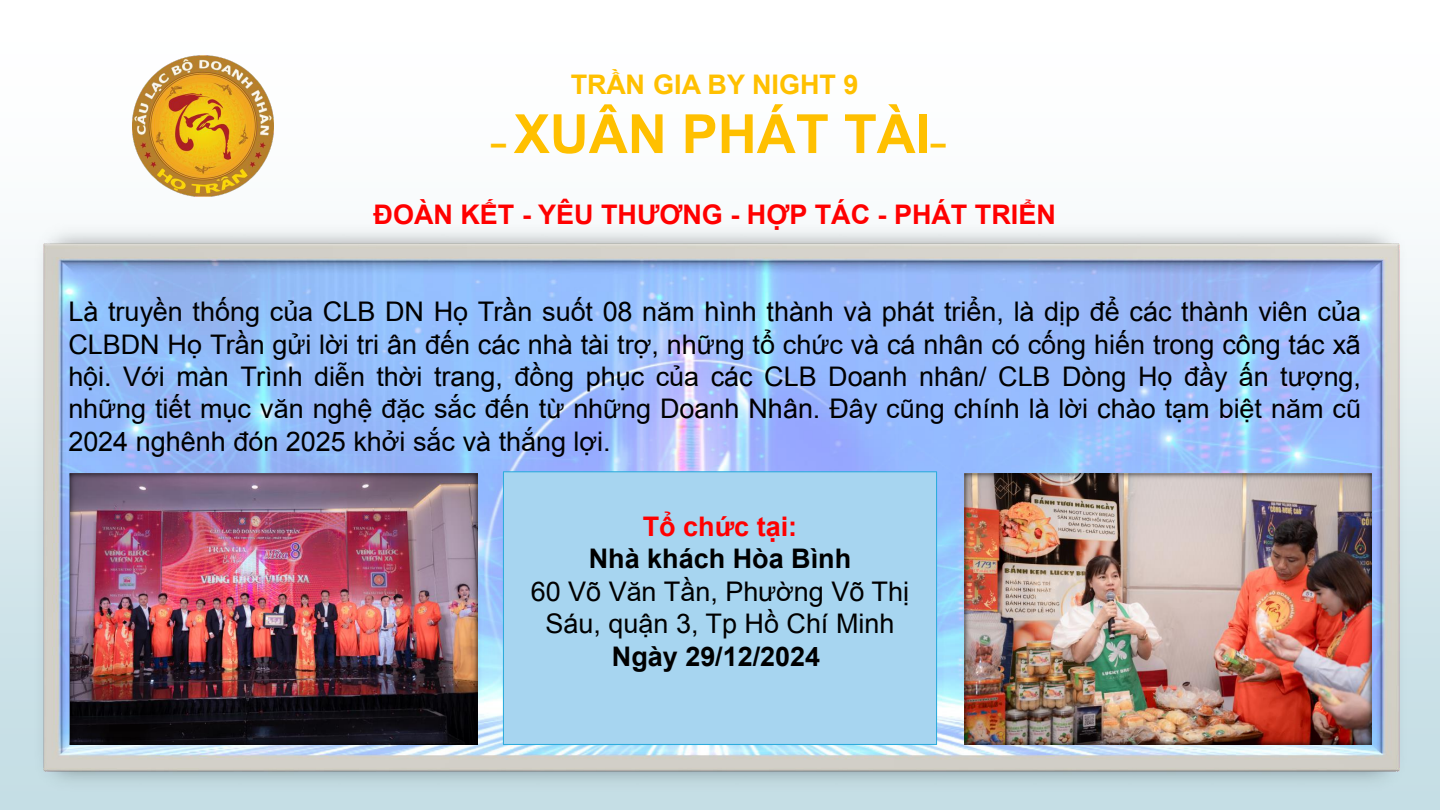
<style>
.page{position:relative;width:1440px;height:810px;background:#fff}
.page>*{position:absolute;margin:0;border:0;box-sizing:border-box;transform-origin:0 0}
.t1{font:700 54px "Arial";color:#ffc000}
.t2{font:27px/32.4px "Arial";color:#000;text-align:justify}
.t3{font:700 27px/32.4px "Arial";color:#000;text-align:center}
.t4{font:700 27px "Arial";color:#f00}
.t5{font:700 27px "Arial";color:#ffc000}
.s1{font-size:27px}
.s2{font-style:inherit}
.s3{color:#f00}
.s4{font-weight:400}
</style>
<div class="page">
<div style="left:0;top:0;width:1440px;height:810px;background:linear-gradient(to bottom,#fff,#c1dbe3)"></div>
<img style="left:26px;top:215px;width:1390px;height:585px">
<div style="left:503px;top:472px;width:434px;height:272px;background:#a7d5f0"></div>
<div style="left:503px;top:471px;width:434px;height:274px;border:1px solid #2eacdc"></div>
<img style="left:133px;top:56px;width:141px;height:141px">
<img style="left:70px;top:473px;width:407px;height:272px">
<img style="left:965px;top:473px;width:407px;height:272px">
<p class="t5" style="left:571px;top:66px;width:289px">TRẦN GIA BY NIGHT 9</p>
<h1 class="t1" style="left:491px;top:98px;width:456px"><span class="s1">–</span> XUÂN PHÁT TÀI<span class="s1">–</span></h1>
<p class="t4" style="left:374px;top:195px;width:684px">ĐOÀN KẾT <span class="s2">-</span> YÊU THƯƠNG <span class="s2">-</span> HỢP TÁC <span class="s2">-</span> PHÁT TRIỂN</p>
<p class="t2" style="left:68px;top:295px;width:1294px"><span class="s2">Là</span> truyền thống của <span class="s2">CLB DN</span> Họ Trần suốt <span class="s2">08</span> năm <span class="s2">hình thành và phát</span> triển<span class="s2">, là</span> dịp để <span class="s2">các thành viên</span> của <span class="s2">CLBDN</span> Họ Trần gửi lời <span class="s2">tri ân</span> đến <span class="s2">các nhà tài</span> trợ<span class="s2">,</span> những tổ chức <span class="s2">và cá nhân có</span> cống hiến <span class="s2">trong công tác xã </span>hội<span class="s2">.</span> Với <span class="s2">màn Trình</span> diễn thời <span class="s2">trang,</span> đồng phục của <span class="s2">các CLB Doanh nhân/ CLB Dòng</span> Họ đầy ấn tượng<span class="s2">, </span>những tiết mục văn nghệ đặc sắc đến từ những <span class="s2">Doanh Nhân.</span> Đây cũng <span class="s2">chính là</span> lời <span class="s2">chào</span> tạm biệt năm cũ <span class="s2">2024 nghênh</span> đón <span class="s2">2025</span> khởi sắc <span class="s2">và</span> thắng lợi<span class="s2">.</span></p>
<p class="t3" style="left:531px;top:511px;width:380px"><span class="s3">Tổ chức tại</span><span class="s3">:<br></span>Nhà khách Hòa Bình<br><span class="s4">60 Võ</span> <span class="s4">Văn Tần</span><span class="s4">,</span> <span class="s4">Phường</span> <span class="s4">Võ</span> <span class="s4">Thị<br></span><span class="s4">Sáu,</span> <span class="s4">quận</span> <span class="s4">3, Tp</span> <span class="s4">Hồ</span> <span class="s4">Chí Minh<br></span>Ngày 29/12/2024</p>
</div>
